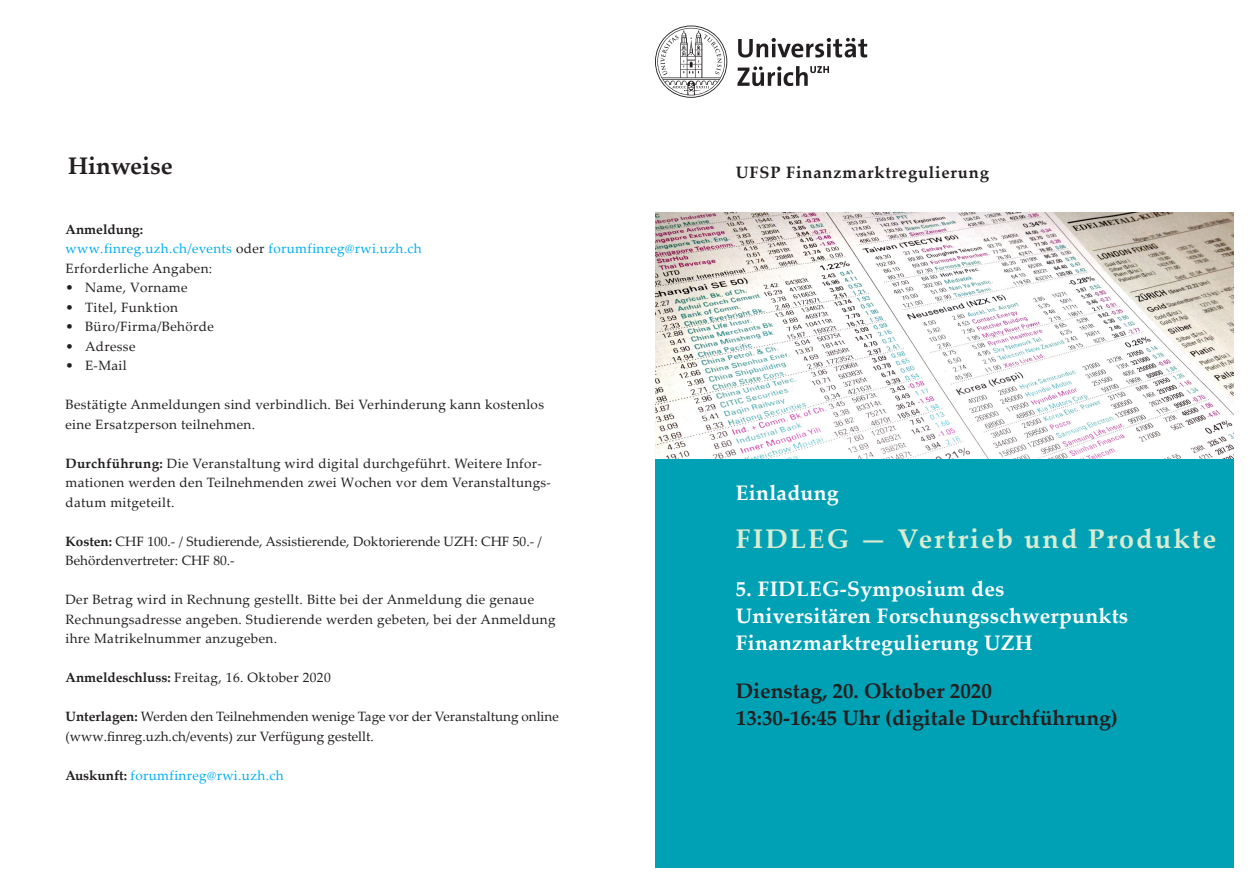
<style>
.page{position:relative;width:1259px;height:893px;background:#fff}
.page>*{position:absolute;margin:0;border:0;box-sizing:border-box;transform-origin:0 0}
.Titel{font:700 27px "Palatino Linotype";letter-spacing:.075em;color:#d9ebd0}
.Titel-2{font:700 24px "Palatino Linotype";color:#231f20}
.Titel-3{font:700 21px/27px "Palatino Linotype";letter-spacing:.015em;color:#fff}
.Titel-4{font:700 21px/27px "Palatino Linotype";color:#231f20}
.t1{font:700 16.5px "Palatino Linotype";letter-spacing:.05em;color:#231f20}
.Lauftext{font:13.5px/19.5px "Palatino Linotype";letter-spacing:.025em;color:#231f20}
.Zwischentitel_2{font:13.5px/19.5px "Palatino Linotype";color:#231f20}
.Lauftext-2{font:13.5px/19.5px "Palatino Linotype";color:#231f20}
.Lauftext-3{font:13.5px "Palatino Linotype";letter-spacing:.025em;color:#00aeef}
.Zwischentitel_2-2{font:13.5px "Palatino Linotype";letter-spacing:.025em;color:#231f20}
.Zwischentitel_2-3{font:13.5px "Palatino Linotype";letter-spacing:.025em;color:#00aeef}
.Zwischentitel_2-4{font:700 13.5px "Palatino Linotype";color:#231f20}
.s1{color:#231f20}
.s2{font-weight:700}
.s3{font-weight:700;color:#231f20}
</style>
<div class="page">
<svg style="left:655px;top:26px;width:212px;height:72px"></svg>
<img style="left:655px;top:213px;width:578px;height:246px">
<div style="left:655px;top:459px;width:578px;height:408px;background:#00a1b5"></div>
<p class="Titel-2" style="left:68px;top:149px;width:106px">Hinweise</p>
<p class="Zwischentitel_2-4" style="left:65px;top:220px;width:79px">Anmeldung:</p>
<p class="Lauftext-3" style="left:65px;top:239px;width:358px">www.finreg.uzh.ch/events <span class="s1">oder</span> forumfinreg@rwi.uzh.ch</p>
<p class="Lauftext" style="left:65px;top:258px;width:148px">Erforderliche Angaben:</p>
<p class="Lauftext" style="left:65px;top:277px;width:124px">• Name, Vorname</p>
<p class="Lauftext" style="left:65px;top:297px;width:114px">• Titel, Funktion</p>
<p class="Lauftext" style="left:65px;top:316px;width:150px">• Büro/Firma/Behörde</p>
<p class="Lauftext" style="left:65px;top:336px;width:71px">• Adresse</p>
<p class="Lauftext" style="left:65px;top:355px;width:63px">• E-Mail</p>
<p class="Lauftext" style="left:65px;top:394px;width:480px">Bestätigte Anmeldungen sind verbindlich. Bei Verhinderung kann kostenlos eine Ersatzperson teilnehmen.</p>
<p class="Lauftext" style="left:65px;top:453px;width:487px"><span class="s2">Durchführung:</span> Die Veranstaltung wird digital durchgeführt. Weitere Infor&shy;mationen werden den Teilnehmenden zwei Wochen vor dem Veranstaltungs&shy;datum mitgeteilt.</p>
<p class="Lauftext-2" style="left:65px;top:531px;width:478px"><span class="s2">Kosten:</span> CHF 100.- / Studierende, Assistierende, Doktorierende UZH: CHF 50.- /<br>Behördenvertreter: CHF 80.-</p>
<p class="Lauftext" style="left:65px;top:589px;width:492px">Der Betrag wird in Rechnung gestellt. Bitte bei der Anmeldung die genaue<br>Rechnungsadresse angeben. Studierende werden gebeten, bei der Anmeldung ihre Matrikelnummer anzugeben.</p>
<p class="Zwischentitel_2-2" style="left:65px;top:668px;width:267px"><span class="s2">Anmeldeschluss:</span> Freitag, 16. Oktober 2020</p>
<p class="Zwischentitel_2" style="left:65px;top:706px;width:495px"><span class="s2">Unterlagen:</span> Werden den Teilnehmenden wenige Tage vor der Veranstaltung online (www.finreg.uzh.ch/events) zur Verfügung gestellt.</p>
<p class="Zwischentitel_2-3" style="left:65px;top:766px;width:220px"><span class="s3">Auskunft:</span> forumfinreg@rwi.uzh.ch</p>
<p class="t1" style="left:736px;top:161px;width:254px">UFSP Finanzmarktregulierung</p>
<p class="Titel-3" style="left:736px;top:478px;width:104px">Einladung</p>
<p class="Titel" style="left:736px;top:519px;width:482px">FIDLEG — Vertrieb und Produkte</p>
<p class="Titel-3" style="left:736px;top:575px;width:394px">5. FIDLEG-Symposium des<br>Universitären Forschungsschwerpunkts<br>Finanzmarktregulierung UZH</p>
<p class="Titel-4" style="left:736px;top:677px;width:383px">Dienstag, 20. Oktober 2020<br>13:30-16:45 Uhr (digitale Durchführung)</p>
</div>
